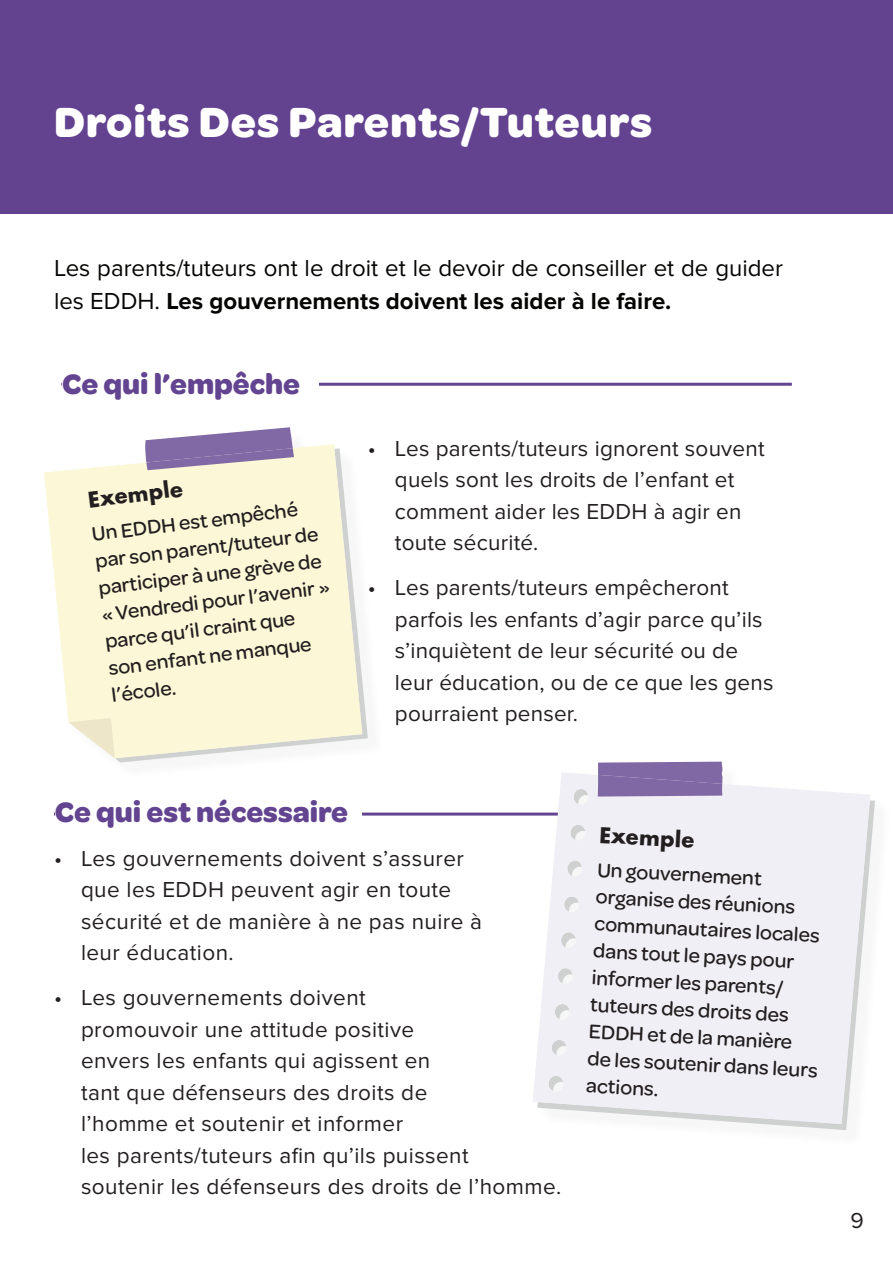
<style>
.page{position:relative;width:893px;height:1263px;background:#fff}
.page>*{position:absolute;margin:0;border:0;box-sizing:border-box;transform-origin:0 0}
.Chapter_Heading{font:700 45px "Omnes";letter-spacing:.02em;color:#fff}
.Box_Heading{font:700 30px "Omnes";color:#634490}
.t1{font:24px/33px "Proxima Nova";color:#040503}
.t2{font:700 24px "Futura PT";color:#231f20}
.t3{font:22.5px/31.5px "Proxima Nova";letter-spacing:.02em;color:#231f20}
.t4{font:500 21px/27px "Omnes";color:#231f20}
.s1{font-weight:700}
</style>
<div class="page">
<div style="left:0;top:1px;width:893px;height:213px;background:#634390"></div>
<hr style="left:61px;top:383px;width:731px;height:3px;background:#634490">
<div style="left:62px;top:365px;width:256px;height:35px;background:#fff"></div>
<svg style="left:115px;top:678px;width:253px;height:84px"></svg>
<svg style="left:44px;top:444px;width:318px;height:314px;background:#faf6da"></svg>
<svg style="left:68px;top:718px;width:47px;height:40px"></svg>
<svg style="left:145px;top:427px;width:149px;height:43px"></svg>
<hr style="left:54px;top:812px;width:731px;height:3px;background:#634490">
<div style="left:55px;top:793px;width:306px;height:49px;background:#fff"></div>
<svg style="left:762px;top:800px;width:113px;height:330px"></svg>
<svg style="left:533px;top:772px;width:337px;height:352px;fill:#f1eff6"></svg>
<div style="left:598px;top:762px;width:125px;height:34px;background:#8068a5"></div>
<p class="Chapter_Heading" style="left:54px;top:90px;width:600px">Droits Des Parents/Tuteurs</p>
<p class="t1" style="left:54px;top:251px;width:730px">Les parents/tuteurs ont le droit et le devoir de conseiller et de guider les EDDH. <span class="s1">Les gouvernements doivent les aider à le faire.</span></p>
<p class="Box_Heading" style="left:62px;top:362px;width:239px">Ce qui l’empêche</p>
<p class="t2" style="left:86px;top:484px;width:97px;rotate:-7deg">Exemple</p>
<p class="t4" style="left:90px;top:519px;width:231px;rotate:-7deg">Un EDDH est empêché par son parent/tuteur de participer à une grève de « Vendredi pour l’avenir » parce qu’il craint que son enfant ne manque l’école.</p>
<p class="t3" style="left:395px;top:433px;width:371px;text-indent:-27px">• Les parents/tuteurs ignorent souvent quels sont les droits de l’enfant et comment aider les EDDH à agir en toute sécurité.</p>
<p class="t3" style="left:395px;top:573px;width:380px;text-indent:-27px">• Les parents/tuteurs empêcheront parfois les enfants d’agir parce qu’ils s’inquiètent de leur sécurité ou de leur éducation, ou de ce que les gens pourraient penser.</p>
<p class="Box_Heading" style="left:55px;top:791px;width:295px">Ce qui est nécessaire</p>
<p class="t3" style="left:81px;top:843px;width:403px;text-indent:-27px">• Les gouvernements doivent s’assurer que les EDDH peuvent agir en toute sécurité et de manière à ne pas nuire à leur éducation.</p>
<p class="t3" style="left:81px;top:982px;width:482px;text-indent:-27px">• Les gouvernements doivent<br>promouvoir une attitude positive<br>envers les enfants qui agissent en<br>tant que défenseurs des droits de<br>l’homme et soutenir et informer<br>les parents/tuteurs afin qu’ils puissent<br>soutenir les défenseurs des droits de l’homme.</p>
<p class="t2" style="left:600px;top:819px;width:97px;rotate:3deg">Exemple</p>
<p class="t4" style="left:598px;top:855px;width:232px;rotate:3deg">Un gouvernement organise des réunions communautaires locales dans tout le pays pour informer les parents/ tuteurs des droits des<br>EDDH et de la manière de les soutenir dans leurs actions.</p>
<p class="t3" style="left:850px;top:1205px;width:15px">9</p>
</div>
